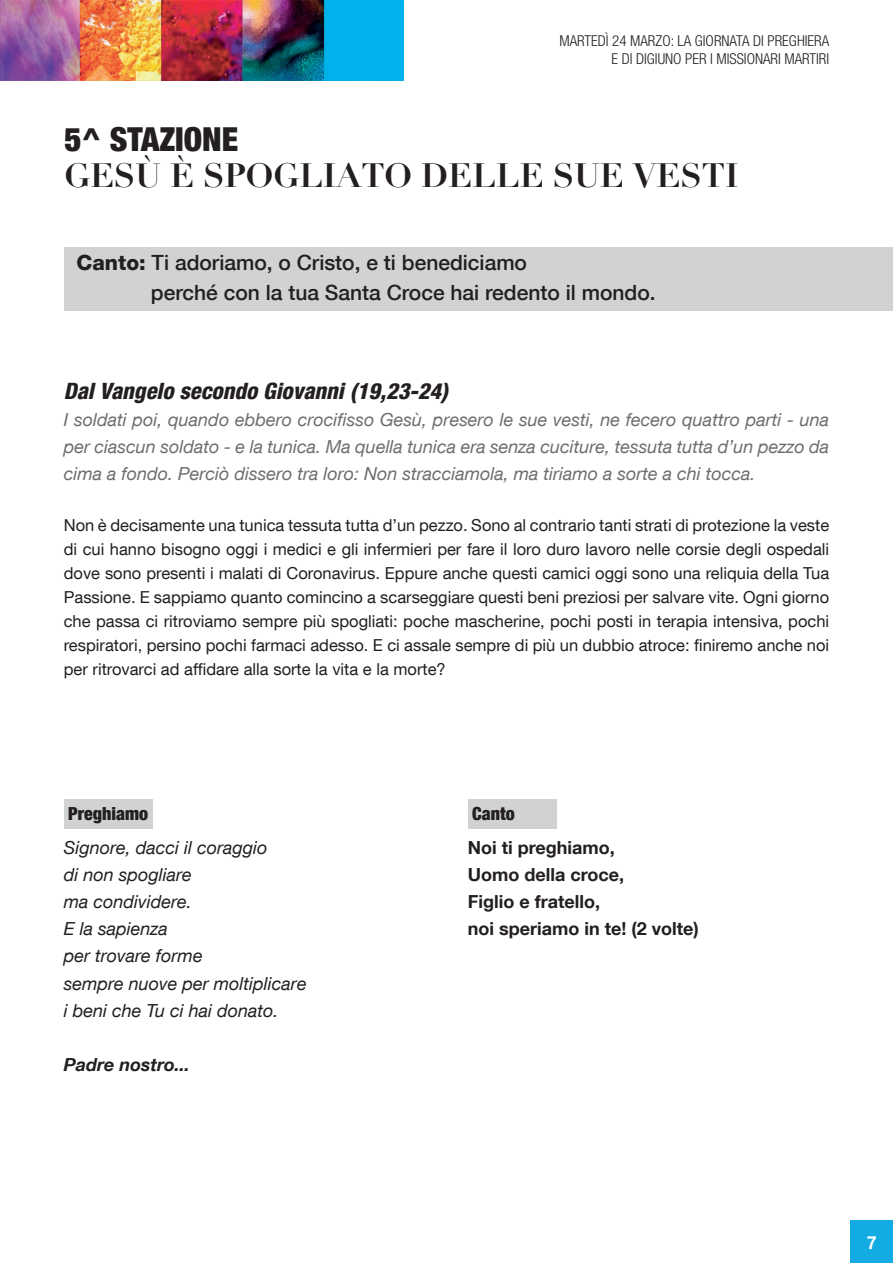
<style>
.page{position:relative;width:893px;height:1263px;background:#fff}
.page>*{position:absolute;margin:0;border:0;box-sizing:border-box;transform-origin:0 0}
.t1{font:700 33px "Didot";color:#231f20}
.t2{font:900 condensed 33px "Helvetica Neue LT Com";color:#231f20}
.t3{font:italic 800 condensed 22.5px "Helvetica Neue LT Com";color:#231f20}
.t4{font:500 21px/30px "Helvetica Neue LT Com";color:#231f20}
.t5{font:italic 18px/27px "Helvetica Neue LT Com";color:#6c6d70;text-align:justify}
.t6{font:italic 18px/27px "Helvetica Neue LT Com";color:#231f20}
.t7{font:700 18px/27px "Helvetica Neue LT Com";color:#231f20}
.t8{font:900 condensed 18px "Helvetica Neue LT Com";color:#231f20}
.t9{font:italic 700 18px "Helvetica Neue LT Com";color:#231f20}
.t10{font:700 18px "Helvetica Neue LT Com";color:#fff}
.t11{font:16.5px/24px "Helvetica Neue LT Com";color:#231f20;text-align:justify}
.t12{font:300 condensed 15px/18px "Helvetica Neue LT Com";color:#231f20;text-align:right}
.s1{font-weight:800}
</style>
<div class="page">
<img style="left:0;top:0;width:404px;height:81px">
<div style="left:850px;top:1220px;width:43px;height:43px;background:#12abe3"></div>
<div style="left:64px;top:247px;width:829px;height:64px;background:#d1d2d4"></div>
<div style="left:64px;top:799px;width:89px;height:29px;background:#d1d2d4"></div>
<div style="left:468px;top:799px;width:89px;height:29px;background:#d1d2d4"></div>
<p class="t12" style="left:559px;top:31px;width:271px">MARTEDÌ 24 MARZO: LA GIORNATA DI PREGHIERA<br>E DI DIGIUNO PER I MISSIONARI MARTIRI</p>
<h1 class="t2" style="left:64px;top:120px;width:175px">5^ STAZIONE</h1>
<h1 class="t1" style="left:64px;top:155px;width:676px">GESÙ È SPOGLIATO DELLE SUE VESTI</h1>
<p class="t4" style="left:151px;top:247px;width:506px;text-indent:-74px"><span class="s1">Canto:</span> Ti adoriamo, o Cristo, e ti benediciamo<br>perché con la tua Santa Croce hai redento il mondo.</p>
<h2 class="t3" style="left:64px;top:377px;width:386px">Dal Vangelo secondo Giovanni (19,23-24)</h2>
<p class="t5" style="left:64px;top:405px;width:767px">I soldati poi, quando ebbero crocifisso Gesù, presero le sue vesti, ne fecero quattro parti - una per ciascun soldato - e la tunica. Ma quella tunica era senza cuciture, tessuta tutta d’un pezzo da cima a fondo. Perciò dissero tra loro: Non stracciamola, ma tiriamo a sorte a chi tocca.</p>
<p class="t11" style="left:64px;top:512px;width:767px">Non è decisamente una tunica tessuta tutta d’un pezzo. Sono al contrario tanti strati di protezione la veste di cui hanno bisogno oggi i medici e gli infermieri per fare il loro duro lavoro nelle corsie degli ospedali dove sono presenti i malati di Coronavirus. Eppure anche questi camici oggi sono una reliquia della Tua Passione. E sappiamo quanto comincino a scarseggiare questi beni preziosi per salvare vite. Ogni giorno che passa ci ritroviamo sempre più spogliati: poche mascherine, pochi posti in terapia intensiva, pochi respiratori, persino pochi farmaci adesso. E ci assale sempre di più un dubbio atroce: finiremo anche noi per ritrovarci ad affidare alla sorte la vita e la morte?</p>
<p class="t8" style="left:68px;top:803px;width:82px">Preghiamo</p>
<p class="t8" style="left:472px;top:803px;width:44px">Canto</p>
<p class="t7" style="left:468px;top:834px;width:232px">Noi ti preghiamo,<br>Uomo della croce,<br>Figlio e fratello,<br>noi speriamo in te! (2 volte)</p>
<p class="t6" style="left:64px;top:834px;width:244px">Signore, dacci il coraggio<br>di non spogliare<br>ma condividere.<br>E la sapienza<br>per trovare forme<br>sempre nuove per moltiplicare i beni che Tu ci hai donato.</p>
<p class="t9" style="left:64px;top:1053px;width:128px">Padre nostro...</p>
<p class="t10" style="left:867px;top:1231px;width:12px">7</p>
</div>
